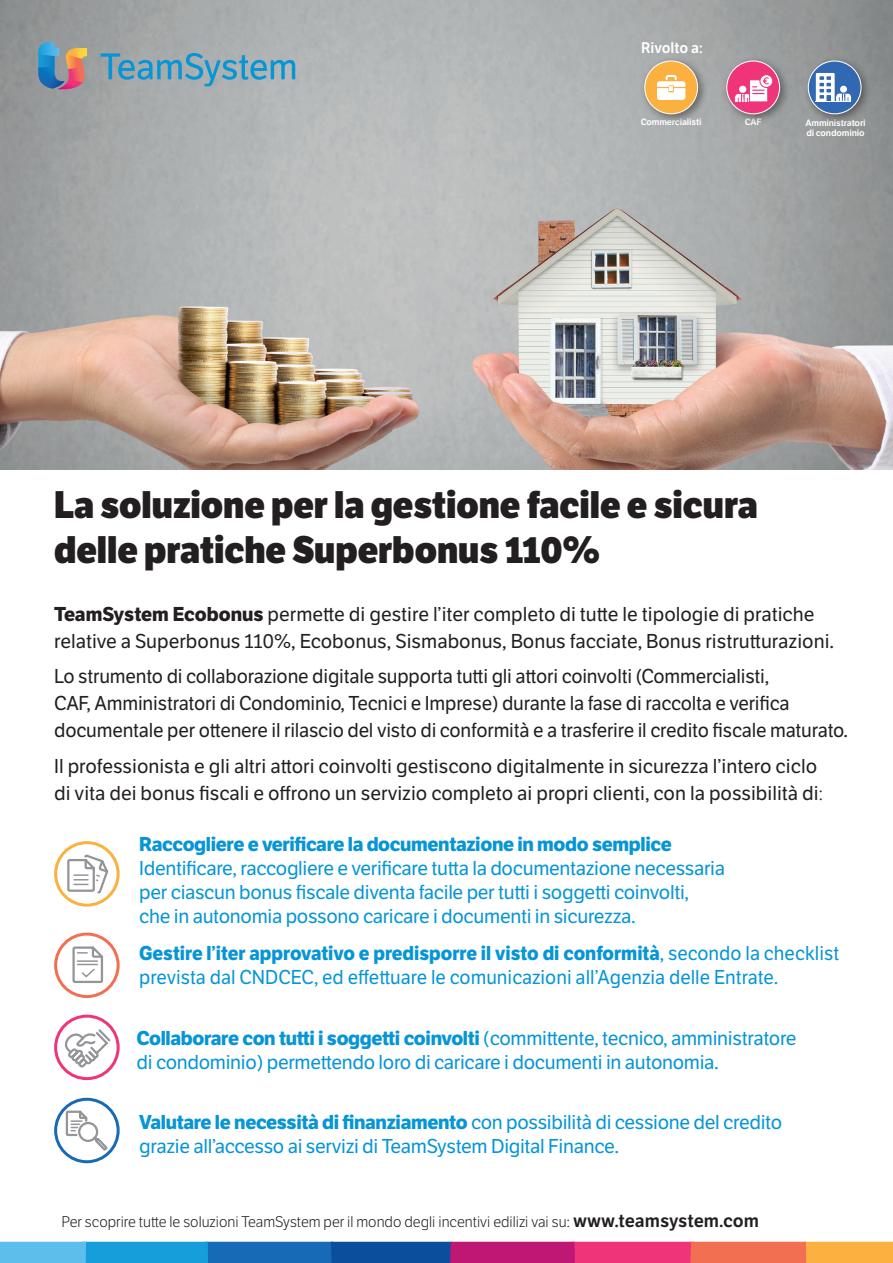
<style>
.page{position:relative;width:893px;height:1263px;background:#fff}
.page>*{position:absolute;margin:0;border:0;box-sizing:border-box;transform-origin:0 0}
.t1{font:800 37.35px/44.8px "LFT Etica";color:#231f20;scale:.95 1}
.t2{font:19.5px/27px "LFT Etica";letter-spacing:-.01em;color:#231f20}
.t3{font:19.5px/24px "LFT Etica";letter-spacing:-.015em;color:#0695d6}
.t4{font:700 19.5px "LFT Etica";letter-spacing:-.015em;color:#0695d6}
.t5{font:300 15px "LFT Etica";color:#231f20}
.t6{font:600 15px "LFT Etica";color:#fff;scale:.95 1}
.t7{font:600 9px "LFT Etica";letter-spacing:-.02em;color:#fff}
.s1{font-weight:700}
.s2{font-weight:300}
.s3{font-weight:400}
.s4{font-weight:600;font-size:18px}
</style>
<div class="page">
<img style="left:0;top:0;width:893px;height:470px">
<svg style="left:101px;top:53px;width:194px;height:33px;background:#7ea6b8"></svg>
<svg style="left:38px;top:42px;width:49px;height:47px;background:#888997"></svg>
<div style="left:640px;top:56px;width:69px;height:69px;background:#231f20;opacity:.53"></div>
<div style="left:645px;top:61px;width:53px;height:53px;background:#fbb03f;border-radius:50%"></div>
<div style="left:644px;top:61px;width:54px;height:53px;border:1px solid #fff;border-radius:50%"></div>
<svg style="left:657px;top:75px;width:28px;height:25px"></svg>
<div style="left:722px;top:56px;width:69px;height:69px;background:#231f20;opacity:.53"></div>
<div style="left:727px;top:61px;width:53px;height:53px;background:#ef3479;border-radius:50%"></div>
<div style="left:726px;top:61px;width:54px;height:53px;border:1px solid #fff;border-radius:50%"></div>
<div style="left:803px;top:56px;width:70px;height:69px;background:#231f20;opacity:.53"></div>
<div style="left:808px;top:61px;width:53px;height:53px;background:#3068b2;border-radius:50%"></div>
<div style="left:808px;top:61px;width:54px;height:53px;border:1px solid #fff;border-radius:50%"></div>
<svg style="left:816px;top:73px;width:35px;height:29px"></svg>
<svg style="left:760px;top:75px;width:13px;height:12px"></svg>
<div style="left:760px;top:74px;width:13px;height:14px;border:1px solid #ef3479;border-radius:50%"></div>
<svg style="left:735px;top:77px;width:34px;height:25px"></svg>
<div style="left:54px;top:841px;width:66px;height:66px;border:3px solid #fbb03f;border-radius:50%"></div>
<svg style="left:67px;top:855px;width:44px;height:40px"></svg>
<div style="left:54px;top:932px;width:66px;height:66px;border:3px solid #f36f51;border-radius:50%"></div>
<svg style="left:72px;top:946px;width:31px;height:37px"></svg>
<div style="left:54px;top:1015px;width:66px;height:65px;border:3px solid #ef3479;border-radius:50%"></div>
<svg style="left:61px;top:1027px;width:52px;height:43px"></svg>
<div style="left:54px;top:1098px;width:66px;height:65px;border:3px solid #176ab5;border-radius:50%"></div>
<svg style="left:65px;top:1108px;width:45px;height:44px"></svg>
<div style="left:82px;top:1242px;width:126px;height:21px;background:#159eda"></div>
<div style="left:0;top:1242px;width:86px;height:21px;background:#5ebeeb"></div>
<div style="left:803px;top:1242px;width:90px;height:21px;background:#fbb03f"></div>
<svg style="left:208px;top:1242px;width:598px;height:21px;background:#8b4983"></svg>
<p class="t6" style="left:641px;top:38px;width:66px">Rivolto a:</p>
<p class="t7" style="left:641px;top:117px;width:62px">Commercialisti</p>
<p class="t7" style="left:745px;top:117px;width:19px">CAF</p>
<p class="t7" style="left:805px;top:117px;width:62px">Amministratori</p>
<p class="t7" style="left:806px;top:128px;width:60px">di condominio</p>
<p class="t1" style="left:54px;top:483px;width:742px">La soluzione per la gestione facile e sicura delle pratiche Superbonus 110%</p>
<p class="t2" style="left:54px;top:601px;width:782px"><span class="s1">TeamSystem Ecobonus</span> permette di gestire l’iter completo di tutte le tipologie di pratiche relative a Superbonus 110%, Ecobonus, Sismabonus, Bonus facciate, Bonus ristrutturazioni.</p>
<p class="t2" style="left:54px;top:663px;width:795px">Lo strumento di collaborazione digitale supporta tutti gli attori coinvolti (Commercialisti,<br>CAF, Amministratori di Condominio, Tecnici e Imprese) durante la fase di raccolta e verifica documentale per ottenere il rilascio del visto di conformità e a trasferire il credito fiscale maturato.</p>
<p class="t2" style="left:54px;top:753px;width:764px">Il professionista e gli altri attori coinvolti gestiscono digitalmente in sicurezza l’intero ciclo</p>
<p class="t2" style="left:54px;top:780px;width:771px">di vita dei bonus fiscali e offrono un servizio completo ai propri clienti, con la possibilità di<span class="s2">:</span></p>
<p class="t4" style="left:139px;top:832px;width:534px">Raccogliere e verificare la documentazione in modo semplice</p>
<p class="t3" style="left:139px;top:857px;width:587px">Identificare, raccogliere e verificare tutta la documentazione necessaria</p>
<p class="t3" style="left:139px;top:881px;width:551px">per ciascun bonus fiscale diventa facile per tutti i soggetti coinvolti,</p>
<p class="t3" style="left:139px;top:905px;width:498px">che in autonomia possono caricare i documenti in sicurezza.</p>
<p class="t3" style="left:139px;top:942px;width:701px"><span class="s1">Gestire l’iter approvativo e predisporre il visto di conformità</span>, secondo la checklist prevista dal CNDCEC, ed effettuare le comunicazioni all’Agenzia delle Entrate.</p>
<p class="t4" style="left:137px;top:1027px;width:661px">Collaborare con tutti i soggetti coinvolti <span class="s3">(committente, tecnico, amministratore</span></p>
<p class="t3" style="left:137px;top:1051px;width:584px">di condominio) permettendo loro di caricare i documenti in autonomia.</p>
<p class="t4" style="left:139px;top:1110px;width:644px">Valutare le necessità di finanziamento <span class="s3">con possibilità di cessione del credito</span></p>
<p class="t3" style="left:139px;top:1134px;width:481px">grazie all’accesso ai servizi di TeamSystem Digital Finance.</p>
<p class="t5" style="left:62px;top:1213px;width:699px">Per scoprire tutte le soluzioni TeamSystem per il mondo degli incentivi edilizi vai su: <span class="s4">www.teamsystem.com</span></p>
</div>
